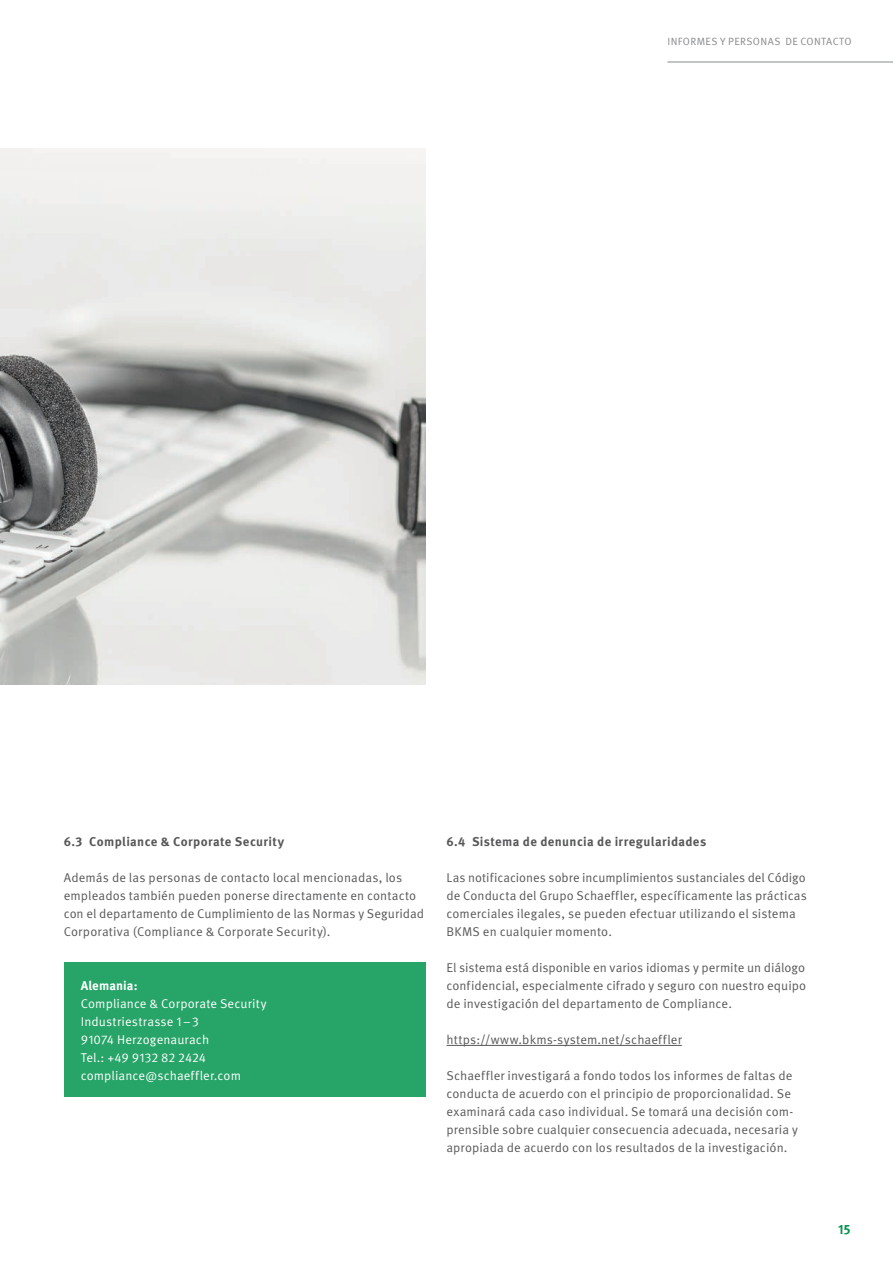
<style>
.page{position:relative;width:893px;height:1263px;background:#fff}
.page>*{position:absolute;margin:0;border:0;box-sizing:border-box;transform-origin:0 0}
.t1{font:700 13.5px "Schaeffler Meta";color:#00944d}
.t2{font:12.75px/18px "Schaeffler Meta";letter-spacing:.005em;color:#57585a}
.t3{font:12.75px/18px "Schaeffler Meta";letter-spacing:.01em;color:#fff}
.t4{font:700 12.75px "Schaeffler Meta";letter-spacing:.025em;color:#57585a}
.t5{font:700 12.75px "Schaeffler Meta";letter-spacing:.005em;color:#fff}
.t6{font:10.5px "Schaeffler Meta";letter-spacing:.035em;color:#87898c}
</style>
<div class="page">
<img style="left:0;top:149px;width:425px;height:535px">
<hr style="left:667px;top:62px;width:226px;height:1px;background:#87898c">
<div style="left:64px;top:963px;width:361px;height:134px;background:#27a468"></div>
<hr style="left:446px;top:1045px;width:236px;height:1px;background:#57585a">
<p class="t6" style="left:667px;top:35px;width:186px">INFORMES Y PERSONAS DE CONTACTO</p>
<p class="t4" style="left:64px;top:834px;width:222px">6.3 Compliance &amp; Corporate Security</p>
<p class="t2" style="left:64px;top:869px;width:362px">Además de las personas de contacto local mencionadas, los empleados también pueden ponerse directamente en contacto con el departamento de Cumplimiento de las Normas y Seguridad Corporativa (Compliance &amp; Corporate Security).</p>
<p class="t5" style="left:81px;top:978px;width:58px">Alemania:</p>
<p class="t3" style="left:81px;top:995px;width:187px">Compliance &amp; Corporate Security<br>Industriestrasse 1–3<br>91074 Herzogenaurach<br>Tel.: +49 9132 82 2424 compliance@schaeffler.com</p>
<p class="t4" style="left:446px;top:834px;width:261px">6.4 Sistema de denuncia de irregularidades</p>
<p class="t2" style="left:446px;top:869px;width:362px">Las notificaciones sobre incumplimientos sustanciales del Código de Conducta del Grupo Schaeffler, específicamente las prácticas comerciales ilegales, se pueden efectuar utilizando el sistema BKMS en cualquier momento.</p>
<p class="t2" style="left:446px;top:959px;width:361px;text-align:justify">El sistema está disponible en varios idiomas y permite un diálogo confidencial, especialmente cifrado y seguro con nuestro equipo de investigación del departamento de Compliance.</p>
<p class="t2" style="left:446px;top:1031px;width:237px">https://www.bkms-system.net/schaeffler</p>
<p class="t2" style="left:446px;top:1067px;width:353px">Schaeffler investigará a fondo todos los informes de faltas de conducta de acuerdo con el principio de proporcionalidad. Se examinará cada caso individual. Se tomará una decisión com&shy;prensible sobre cualquier consecuencia adecuada, necesaria y apropiada de acuerdo con los resultados de la investigación.</p>
<p class="t1" style="left:838px;top:1221px;width:14px">15</p>
</div>
